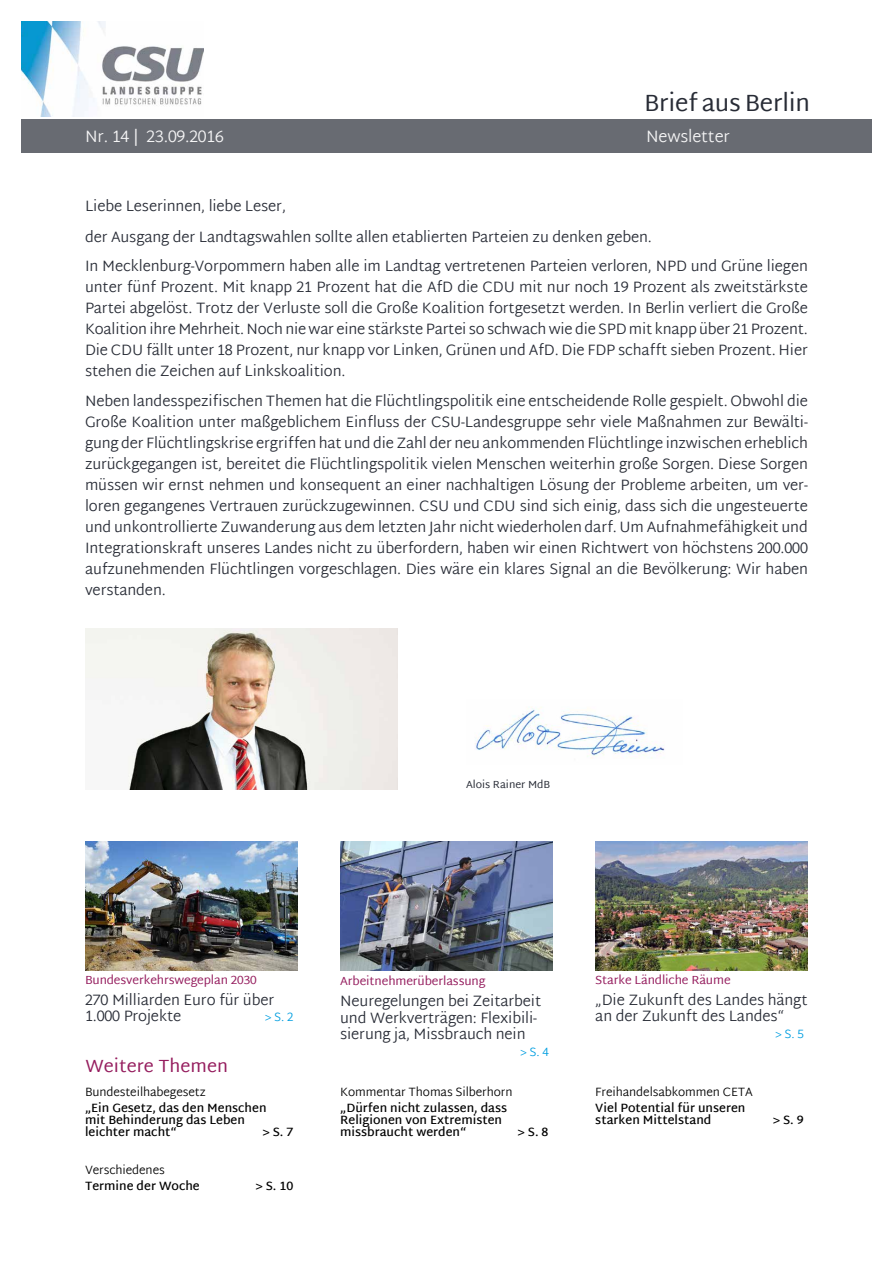
<style>
.page{position:relative;width:893px;height:1263px;background:#fff}
.page>*{position:absolute;margin:0;border:0;box-sizing:border-box;transform-origin:0 0}
.t1{font:24px "Martel Sans";letter-spacing:-.01em;color:#282c36}
._06_Weitere_Themen_B{font:18px "Martel Sans";color:#951d5e}
.t2{font:300 16.5px "Martel Sans";letter-spacing:-.01em;color:#f1f1f2}
._04_BaB_Fließtext{font:300 15px/21px "Martel Sans";letter-spacing:-.01em;color:#282c36;text-align:justify}
._06_BaB_Inhalt_II{font:300 15px/16.5px "Martel Sans";letter-spacing:-.01em;color:#282c36}
._06_BaB_Ü2_Weitere_T{font:600 12px/12px "Martel Sans";color:#000}
._06_BaB_Ü1_Weitere_T{font:300 12px "Martel Sans";letter-spacing:-.01em;color:#000}
._06_BaB_Inhalt_Beere{font:12px "Martel Sans";letter-spacing:-.01em;color:#951d5e}
._06_BaB_Inhalt_II-2{font:300 12px "Martel Sans";color:#009ee0}
._07_BaB_Name_MdB{font:10.5px "Martel Sans";color:#282c36}
</style>
<div class="page">
<img style="left:21px;top:21px;width:182px;height:96px">
<div style="left:21px;top:119px;width:851px;height:33px;background:#686b72"></div>
<img style="left:340px;top:842px;width:213px;height:128px">
<img style="left:595px;top:842px;width:213px;height:128px">
<img style="left:85px;top:842px;width:213px;height:128px">
<img style="left:475px;top:707px;width:190px;height:52px">
<img style="left:85px;top:628px;width:313px;height:162px">
<h1 class="t1" style="left:644px;top:88px;width:167px">Brief aus Berlin</h1>
<p class="t2" style="left:85px;top:125px;width:140px">Nr. 14 | 23.09.2016</p>
<p class="t2" style="left:646px;top:125px;width:85px">Newsletter</p>
<p class="_04_BaB_Fließtext" style="left:85px;top:196px;width:202px">Liebe Leserinnen, liebe Leser,</p>
<p class="_04_BaB_Fließtext" style="left:85px;top:227px;width:568px">der Ausgang der Landtagswahlen sollte allen etablierten Parteien zu denken geben.</p>
<p class="_04_BaB_Fließtext" style="left:85px;top:256px;width:724px">In Mecklenburg-Vorpommern haben alle im Landtag vertretenen Parteien verloren, NPD und Grüne liegen unter fünf Prozent. Mit knapp 21 Prozent hat die AfD die CDU mit nur noch 19 Prozent als zweitstärkste Partei abgelöst. Trotz der Verluste soll die Große Koalition fortgesetzt werden. In Berlin verliert die Große Koalition ihre Mehrheit. Noch nie war eine stärkste Partei so schwach wie die SPD mit knapp über 21 Prozent.<br>Die CDU fällt unter 18 Prozent, nur knapp vor Linken, Grünen und AfD. Die FDP schafft sieben Prozent. Hier stehen die Zeichen auf Linkskoalition.</p>
<p class="_04_BaB_Fließtext" style="left:85px;top:391px;width:724px">Neben landesspezifischen Themen hat die Flüchtlingspolitik eine entscheidende Rolle gespielt. Obwohl die Große Koalition unter maßgeblichem Einfluss der CSU-Landesgruppe sehr viele Maßnahmen zur Bewälti&shy;gung der Flüchtlingskrise ergriffen hat und die Zahl der neu ankommenden Flüchtlinge inzwischen erheblich zurückgegangen ist, bereitet die Flüchtlingspolitik vielen Menschen weiterhin große Sorgen. Diese Sorgen müssen wir ernst nehmen und konsequent an einer nachhaltigen Lösung der Probleme arbeiten, um ver&shy;loren gegangenes Vertrauen zurückzugewinnen. CSU und CDU sind sich einig, dass sich die ungesteuerte und unkontrollierte Zuwanderung aus dem letzten Jahr nicht wiederholen darf. Um Aufnahmefähigkeit und Integrationskraft unseres Landes nicht zu überfordern, haben wir einen Richtwert von höchstens 200.000 aufzunehmenden Flüchtlingen vorgeschlagen. Dies wäre ein klares Signal an die Bevölkerung: Wir haben verstanden.</p>
<p class="_07_BaB_Name_MdB" style="left:466px;top:779px;width:86px">Alois Rainer MdB</p>
<p class="_06_BaB_Inhalt_Beere" style="left:85px;top:973px;width:173px">Bundesverkehrswegeplan 2030</p>
<p class="_06_BaB_Inhalt_II" style="left:85px;top:992px;width:191px">270 Milliarden Euro für über<br>1.000 Projekte</p>
<p class="_06_BaB_Inhalt_II-2" style="left:265px;top:1008px;width:30px">&gt; S. 2</p>
<p class="_06_Weitere_Themen_B" style="left:85px;top:1055px;width:144px">Weitere Themen</p>
<p class="_06_BaB_Ü1_Weitere_T" style="left:85px;top:1083px;width:122px">Bundesteilhabegesetz</p>
<p class="_06_BaB_Ü2_Weitere_T" style="left:85px;top:1102px;width:183px">„Ein Gesetz, das den Menschen mit Behinderung das Leben leichter macht“</p>
<p class="_06_BaB_Ü2_Weitere_T" style="left:263px;top:1126px;width:32px">&gt; S. 7</p>
<p class="_06_BaB_Ü1_Weitere_T" style="left:85px;top:1161px;width:81px">Verschiedenes</p>
<p class="_06_BaB_Ü2_Weitere_T" style="left:85px;top:1180px;width:116px">Termine der Woche</p>
<p class="_06_BaB_Ü2_Weitere_T" style="left:256px;top:1180px;width:39px">&gt; S. 10</p>
<p class="_06_BaB_Inhalt_Beere" style="left:340px;top:974px;width:147px">Arbeitnehmerüberlassung</p>
<p class="_06_BaB_Inhalt_II" style="left:340px;top:994px;width:203px">Neuregelungen bei Zeitarbeit und Werkverträgen: Flexibili&shy;sierung ja, Missbrauch nein</p>
<p class="_06_BaB_Inhalt_II-2" style="left:520px;top:1043px;width:30px">&gt; S. 4</p>
<p class="_06_BaB_Ü1_Weitere_T" style="left:340px;top:1083px;width:174px">Kommentar Thomas Silberhorn</p>
<p class="_06_BaB_Ü2_Weitere_T" style="left:340px;top:1102px;width:169px">„Dürfen nicht zulassen, dass<br>Religionen von Extremisten missbraucht werden“</p>
<p class="_06_BaB_Ü2_Weitere_T" style="left:518px;top:1126px;width:32px">&gt; S. 8</p>
<p class="_06_BaB_Inhalt_Beere" style="left:595px;top:973px;width:137px">Starke Ländliche Räume</p>
<p class="_06_BaB_Inhalt_II" style="left:595px;top:992px;width:214px">„Die Zukunft des Landes hängt an der Zukunft des Landes“</p>
<p class="_06_BaB_Inhalt_II-2" style="left:775px;top:1025px;width:30px">&gt; S. 5</p>
<p class="_06_BaB_Ü1_Weitere_T" style="left:595px;top:1083px;width:159px">Freihandelsabkommen CETA</p>
<p class="_06_BaB_Ü2_Weitere_T" style="left:595px;top:1102px;width:152px">Viel Potential für unseren starken Mittelstand</p>
<p class="_06_BaB_Ü2_Weitere_T" style="left:773px;top:1114px;width:32px">&gt; S. 9</p>
</div>
